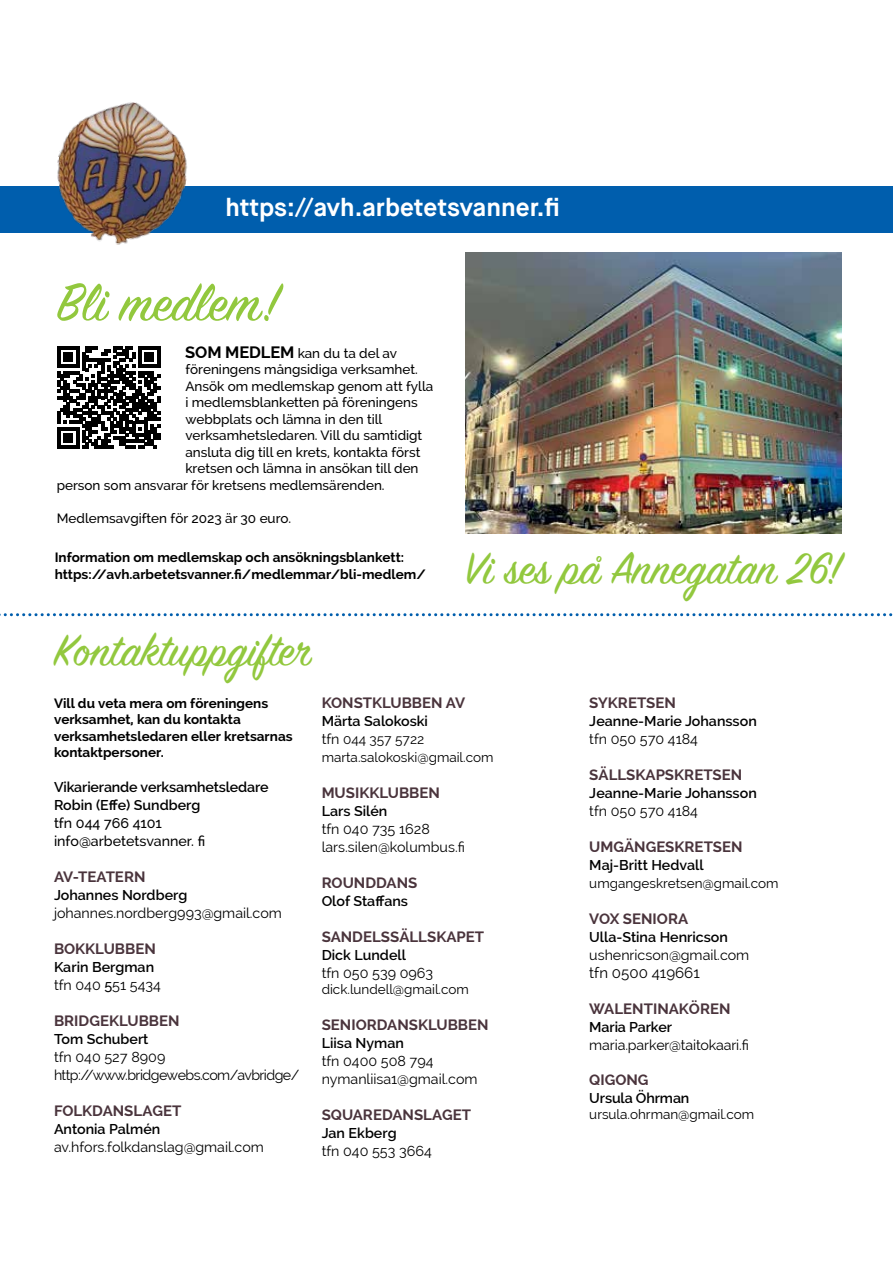
<style>
.page{position:relative;width:893px;height:1263px;background:#fff}
.page>*{position:absolute;margin:0;border:0;box-sizing:border-box;transform-origin:0 0}
.t1{font:58.5px "Sign Painter House Script";color:#92c83e}
.t2{font:49.5px "Sign Painter House Script";color:#92c83e}
.t3{font:700 24.9px "Maison Neue";color:#fff}
.t4{font:700 15px "Raleway";color:#4a343c}
.t5{font:15px "Raleway";color:#000}
.t6{font:600 14.25px/18px "Raleway";color:#000}
.t7{font:14.25px/18px "Raleway";color:#000}
.t8{font:14.25px/18px "Raleway";letter-spacing:-.04em;color:#000}
.t9{font:500 14.25px/18px "Raleway";color:#000}
.t10{font:500 13.5px "Raleway";color:#000}
.t11{font:700 13.5px/16.5px "Raleway";color:#000}
.t12{font:13.5px/18px "Raleway";color:#000}
.s1{font-weight:700;font-size:16.5px}
.s2{font-weight:400}
.s3{font-weight:500}
.s4{font-size:14.25px}
</style>
<div class="page">
<div style="left:0;top:186px;width:892px;height:47px;background:#005ead"></div>
<img style="left:57px;top:102px;width:130px;height:143px">
<svg style="left:0;top:613px;width:893px;height:3px"></svg>
<svg style="left:57px;top:346px;width:103px;height:103px"></svg>
<img style="left:465px;top:253px;width:377px;height:280px">
<h3 class="t3" style="left:225px;top:191px;width:336px">https://avh.arbetetsvanner.fi</h3>
<h1 class="t1" style="left:57px;top:267px;width:224px">Bli medlem!</h1>
<p class="t10" style="left:185px;top:345px;width:213px"><span class="s1">SOM MEDLEM</span> kan du ta del av</p>
<p class="t10" style="left:185px;top:362px;width:234px">föreningens mångsidiga verksamhet.</p>
<p class="t10" style="left:185px;top:378px;width:249px">Ansök om medlemskap genom att fylla</p>
<p class="t10" style="left:185px;top:395px;width:234px">i medlemsblanketten på föreningens</p>
<p class="t10" style="left:185px;top:411px;width:198px">webbplats och lämna in den till</p>
<p class="t10" style="left:185px;top:428px;width:238px">verksamhetsledaren. Vill du samtidigt</p>
<p class="t10" style="left:185px;top:444px;width:237px">ansluta dig till en krets, kontakta först</p>
<p class="t10" style="left:185px;top:461px;width:235px">kretsen och lämna in ansökan till den</p>
<p class="t10" style="left:57px;top:477px;width:329px">person som ansvarar för kretsens medlemsärenden.</p>
<p class="t10" style="left:57px;top:510px;width:236px">Medlemsavgiften för 2023 är 30 euro.</p>
<p class="t11" style="left:55px;top:549px;width:373px">Information om medlemskap och ansökningsblankett: https://avh.arbetetsvanner.fi/medlemmar/bli-medlem/</p>
<h2 class="t2" style="left:54px;top:619px;width:261px">Kontaktuppgifter</h2>
<h2 class="t2" style="left:465px;top:538px;width:378px">Vi ses på Annegatan 26!</h2>
<p class="t11" style="left:54px;top:695px;width:240px">Vill du veta mera om föreningens verksamhet, kan du kontakta verksamhetsledaren eller kretsarnas kontaktpersoner.</p>
<p class="t6" style="left:54px;top:778px;width:216px">Vikarierande verksamhetsledare<br>Robin (Effe) Sundberg</p>
<p class="t9" style="left:54px;top:814px;width:153px">tfn 044 766 4101 info@arbetetsvanner. fi</p>
<p class="t4" style="left:54px;top:868px;width:93px">AV-TEATERN</p>
<p class="t6" style="left:54px;top:886px;width:135px">Johannes Nordberg</p>
<p class="t7" style="left:54px;top:904px;width:229px">johannes.nordberg993@gmail.com</p>
<p class="t4" style="left:54px;top:940px;width:103px">BOKKLUBBEN</p>
<p class="t6" style="left:54px;top:958px;width:108px">Karin Bergman <span class="s2">tfn 040</span> <span class="s3">5</span><span class="s2">51 5434</span></p>
<p class="t4" style="left:54px;top:1012px;width:127px">BRIDGEKLUBBEN</p>
<p class="t6" style="left:54px;top:1030px;width:96px">Tom Schubert</p>
<p class="t8" style="left:54px;top:1048px;width:247px">tfn 040 527 8909 http://www.bridgewebs.com/avbridge/</p>
<p class="t4" style="left:54px;top:1102px;width:129px">FOLKDANSLAGET</p>
<p class="t6" style="left:54px;top:1120px;width:108px">Antonia Palmén</p>
<p class="t7" style="left:54px;top:1138px;width:211px">av.hfors.folkdanslag@gmail.com</p>
<p class="t4" style="left:322px;top:694px;width:145px">KONSTKLUBBEN AV</p>
<p class="t6" style="left:322px;top:712px;width:108px">Märta Salokoski</p>
<p class="t12" style="left:322px;top:730px;width:173px"><span class="s4">tfn</span> 044 357 5722 marta.salokoski@gmail.com</p>
<p class="t4" style="left:322px;top:784px;width:120px">MUSIKKLUBBEN</p>
<p class="t6" style="left:322px;top:802px;width:67px">Lars Silén</p>
<p class="t7" style="left:322px;top:820px;width:145px">tfn 040 735 1628 lars.silen@kolumbus.fi</p>
<p class="t4" style="left:322px;top:874px;width:97px">ROUNDDANS</p>
<p class="t6" style="left:322px;top:892px;width:88px">Olof Staffans</p>
<p class="t4" style="left:322px;top:928px;width:164px">SANDELSSÄLLSKAPET</p>
<p class="t6" style="left:322px;top:946px;width:86px">Dick Lundell</p>
<p class="t7" style="left:322px;top:964px;width:113px">tfn 050 539 0963</p>
<p class="t12" style="left:322px;top:980px;width:149px">dick.lundell@gmail.com</p>
<p class="t4" style="left:322px;top:1016px;width:168px">SENIORDANSKLUBBEN</p>
<p class="t6" style="left:322px;top:1034px;width:84px">Liisa Nyman</p>
<p class="t7" style="left:322px;top:1052px;width:157px">tfn 0400 508 794 nymanliisa1@gmail.com</p>
<p class="t4" style="left:322px;top:1106px;width:151px">SQUAREDANSLAGET</p>
<p class="t6" style="left:322px;top:1124px;width:77px">Jan Ekberg</p>
<p class="t7" style="left:322px;top:1142px;width:112px">tfn 040 553 3664</p>
<p class="t4" style="left:589px;top:694px;width:88px">SYKRETSEN</p>
<p class="t6" style="left:589px;top:712px;width:169px">Jeanne-Marie Johansson</p>
<p class="t7" style="left:589px;top:730px;width:110px">tfn 050 570 4184</p>
<p class="t4" style="left:589px;top:766px;width:154px">SÄLLSKAPSKRETSEN</p>
<p class="t6" style="left:589px;top:784px;width:169px">Jeanne-Marie Johansson</p>
<p class="t7" style="left:589px;top:802px;width:110px">tfn 050 570 4184</p>
<p class="t4" style="left:589px;top:838px;width:155px">UMGÄNGESKRETSEN</p>
<p class="t6" style="left:589px;top:856px;width:116px">Maj-Britt Hedvall</p>
<p class="t12" style="left:589px;top:874px;width:191px">umgangeskretsen@gmail.com</p>
<p class="t4" style="left:589px;top:910px;width:100px">VOX SENIORA</p>
<p class="t6" style="left:589px;top:928px;width:140px">Ulla-Stina Henricson</p>
<p class="t7" style="left:589px;top:946px;width:161px">ushenricson@gmail.com</p>
<p class="t5" style="left:589px;top:964px;width:112px">tfn 0500 419661</p>
<p class="t4" style="left:589px;top:1000px;width:143px">WALENTINAKÖREN</p>
<p class="t6" style="left:589px;top:1018px;width:84px">Maria Parker</p>
<p class="t7" style="left:589px;top:1036px;width:161px">maria.parker@taitokaari.fi</p>
<p class="t4" style="left:589px;top:1071px;width:61px">QIGONG</p>
<p class="t6" style="left:589px;top:1089px;width:102px">Ursula Öhrman</p>
<p class="t12" style="left:589px;top:1106px;width:166px">ursula.ohrman@gmail.com</p>
</div>
